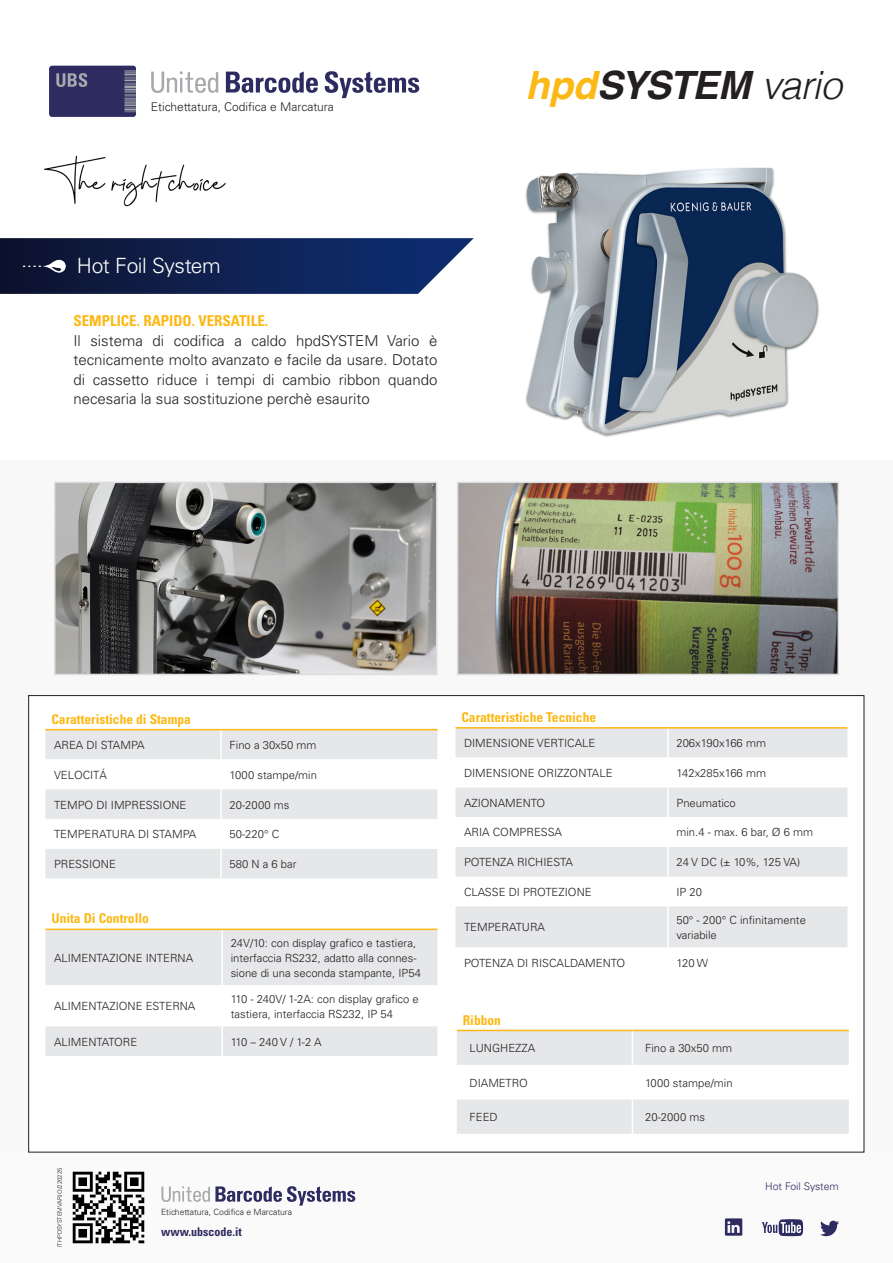
<style>
.page{position:relative;width:893px;height:1263px;background:#fff}
.page>*{position:absolute;margin:0;border:0;box-sizing:border-box;transform-origin:0 0}
.t1{font:italic 700 39px "Helvetica";letter-spacing:-.02em;color:#231f20}
.t2{font:300 21px "Univers";letter-spacing:-.02em;color:#fff}
.text{font:300 15px/19.5px "Univers";color:#231f20;text-align:justify}
.text-2{font:700 condensed 15px "Univers";color:#fcb814}
.t3{font:700 condensed 13.5px "Univers";color:#fcb814}
.t4{font:300 12px "Univers";color:#231f20}
.t5{font:700 condensed 12px "Univers";color:#2d2b60}
.t6{font:300 11.25px/15px "Univers";color:#231f20}
.t7{font:300 11.25px "Univers";letter-spacing:-.025em;color:#231f20}
.t8{font:300 10.5px "Univers";color:#2d2b60}
.t9{font:300 8.55px "Univers";color:#231f20}
.t10{font:300 6px "Univers";color:#231f20}
.s1{color:#fcb814}
.s2{font-weight:300}
</style>
<div class="page">
<div style="left:0;top:460px;width:893px;height:695px;background:#f8f8f8"></div>
<img style="left:44px;top:155px;width:182px;height:52px">
<svg style="left:325px;top:71px;width:94px;height:27px"></svg>
<svg style="left:226px;top:72px;width:92px;height:21px"></svg>
<svg style="left:151px;top:71px;width:67px;height:22px"></svg>
<svg style="left:49px;top:66px;width:87px;height:51px;background:#3c3a69"></svg>
<svg style="left:0;top:238px;width:474px;height:56px;background:#1e2f5d"></svg>
<img style="left:17px;top:252px;width:53px;height:28px">
<div style="left:0;top:1152px;width:893px;height:111px;background:#fafafa"></div>
<svg style="left:725px;top:1218px;width:17px;height:18px"></svg>
<svg style="left:762px;top:1219px;width:41px;height:17px"></svg>
<svg style="left:820px;top:1221px;width:19px;height:15px"></svg>
<svg style="left:161px;top:1186px;width:194px;height:20px"></svg>
<img style="left:72px;top:1171px;width:73px;height:73px">
<img style="left:525px;top:167px;width:294px;height:271px">
<div style="left:29px;top:695px;width:835px;height:457px;background:#fff"></div>
<div style="left:45px;top:730px;width:392px;height:148px;background:#e6e7e9"></div>
<svg style="left:45px;top:759px;width:392px;height:90px"></svg>
<hr style="left:220px;top:730px;width:2px;height:29px;background:#fff">
<hr style="left:220px;top:759px;width:2px;height:30px;background:#fff">
<hr style="left:220px;top:789px;width:2px;height:30px;background:#fff">
<hr style="left:220px;top:819px;width:2px;height:30px;background:#fff">
<hr style="left:220px;top:849px;width:2px;height:29px;background:#fff">
<hr style="left:45px;top:729px;width:176px;height:1px;background:#fcb814">
<hr style="left:221px;top:729px;width:216px;height:1px;background:#fcb814">
<svg style="left:457px;top:1031px;width:392px;height:103px"></svg>
<hr style="left:632px;top:1031px;width:1px;height:34px;background:#fff">
<hr style="left:632px;top:1065px;width:1px;height:34px;background:#fff">
<hr style="left:632px;top:1099px;width:1px;height:35px;background:#fff">
<hr style="left:457px;top:1030px;width:175px;height:1px;background:#fcb814">
<hr style="left:632px;top:1030px;width:217px;height:1px;background:#fcb814">
<svg style="left:455px;top:729px;width:392px;height:218px;fill:#e6e7e9"></svg>
<svg style="left:455px;top:758px;width:392px;height:89px"></svg>
<hr style="left:667px;top:729px;width:2px;height:29px;background:#fff">
<hr style="left:667px;top:758px;width:2px;height:29px;background:#fff">
<hr style="left:667px;top:787px;width:2px;height:30px;background:#fff">
<hr style="left:667px;top:817px;width:2px;height:30px;background:#fff">
<hr style="left:667px;top:847px;width:2px;height:30px;background:#fff">
<hr style="left:667px;top:877px;width:2px;height:29px;background:#fff">
<hr style="left:667px;top:906px;width:2px;height:41px;background:#fff">
<hr style="left:455px;top:727px;width:213px;height:2px;background:#fcb814">
<hr style="left:668px;top:727px;width:179px;height:2px;background:#fcb814">
<div style="left:45px;top:930px;width:392px;height:126px;background:#e6e7e9"></div>
<svg style="left:45px;top:985px;width:392px;height:41px"></svg>
<hr style="left:221px;top:930px;width:2px;height:55px;background:#fff">
<hr style="left:221px;top:985px;width:2px;height:41px;background:#fff">
<hr style="left:221px;top:1026px;width:2px;height:30px;background:#fff">
<hr style="left:45px;top:928px;width:177px;height:2px;background:#fcb814">
<hr style="left:222px;top:928px;width:215px;height:2px;background:#fcb814">
<img style="left:57px;top:485px;width:377px;height:187px">
<div style="left:54px;top:482px;width:383px;height:193px;border:2px solid #dcdddf"></div>
<img style="left:460px;top:485px;width:376px;height:187px">
<div style="left:457px;top:482px;width:382px;height:193px;border:2px solid #dcdddf"></div>
<p class="t4" style="left:151px;top:100px;width:184px">Etichettatura, Codifica e Marcatura</p>
<p class="t2" style="left:77px;top:252px;width:145px">Hot Foil System</p>
<p class="text-2" style="left:73px;top:312px;width:196px">SEMPLICE. RAPIDO. VERSATILE.</p>
<p class="text" style="left:73px;top:331px;width:366px">Il sistema di codifica a caldo hpdSYSTEM Vario è tecnicamente molto avanzato e facile da usare. Dotato di cassetto riduce i tempi di cambio ribbon quando necesaria la sua sostituzione perchè esaurito</p>
<p class="t1" style="left:525px;top:54px;width:318px"><span class="s1">hpd</span>SYSTEM <span class="s2">vario</span></p>
<p class="t3" style="left:51px;top:711px;width:141px">Caratteristiche di Stampa</p>
<p class="t6" style="left:54px;top:737px;width:92px">AREA DI STAMPA</p>
<p class="t6" style="left:230px;top:737px;width:88px">Fino a 30x50 mm</p>
<p class="t6" style="left:54px;top:767px;width:54px">VELOCITÁ</p>
<p class="t6" style="left:230px;top:767px;width:89px">1000 stampe/min</p>
<p class="t6" style="left:54px;top:797px;width:134px">TEMPO DI IMPRESSIONE</p>
<p class="t6" style="left:230px;top:797px;width:61px">20-2000 ms</p>
<p class="t6" style="left:54px;top:827px;width:144px">TEMPERATURA DI STAMPA</p>
<p class="t6" style="left:230px;top:827px;width:51px">50-220° C</p>
<p class="t6" style="left:54px;top:856px;width:63px">PRESSIONE</p>
<p class="t6" style="left:230px;top:856px;width:68px">580 N a 6 bar</p>
<p class="t3" style="left:51px;top:910px;width:99px">Unita Di Controllo</p>
<p class="t6" style="left:54px;top:950px;width:141px">ALIMENTAZIONE INTERNA</p>
<p class="t6" style="left:231px;top:935px;width:192px">24V/10: con display grafico e tastiera, interfaccia RS232, adatto alla connes&shy;sione di una seconda stampante, IP54</p>
<p class="t6" style="left:54px;top:999px;width:143px">ALIMENTAZIONE ESTERNA</p>
<p class="t6" style="left:231px;top:991px;width:190px">110 - 240V/ 1-2A: con display grafico e tastiera, interfaccia RS232, IP 54</p>
<p class="t6" style="left:54px;top:1034px;width:85px">ALIMENTATORE</p>
<p class="t6" style="left:231px;top:1034px;width:92px">110 – 240 V / 1-2 A</p>
<p class="t10" style="left:56px;top:1247px;width:81px;rotate:-90deg">ITHPDSYSTEMVARIO/220225</p>
<p class="t9" style="left:161px;top:1206px;width:132px">Etichettatura, Codifica e Marcatura</p>
<p class="t5" style="left:161px;top:1224px;width:82px">www.ubscode.it</p>
<p class="t3" style="left:461px;top:709px;width:136px">Caratteristiche Tecniche</p>
<p class="t6" style="left:464px;top:736px;width:133px">DIMENSIONE VERTICALE</p>
<p class="t6" style="left:676px;top:736px;width:91px">206x190x166 mm</p>
<p class="t6" style="left:464px;top:765px;width:150px">DIMENSIONE ORIZZONTALE</p>
<p class="t6" style="left:676px;top:765px;width:91px">142x285x166 mm</p>
<p class="t6" style="left:464px;top:795px;width:83px">AZIONAMENTO</p>
<p class="t6" style="left:676px;top:795px;width:61px">Pneumatico</p>
<p class="t6" style="left:464px;top:825px;width:99px">ARIA COMPRESSA</p>
<p class="t6" style="left:676px;top:825px;width:138px">min.4 - max. 6 bar, Ø 6 mm</p>
<p class="t6" style="left:464px;top:855px;width:110px">POTENZA RICHIESTA</p>
<p class="t7" style="left:676px;top:855px;width:125px">24 V DC (± 10%, 125 VA)</p>
<p class="t6" style="left:464px;top:884px;width:129px">CLASSE DI PROTEZIONE</p>
<p class="t6" style="left:676px;top:884px;width:27px">IP 20</p>
<p class="t6" style="left:464px;top:920px;width:83px">TEMPERATURA</p>
<p class="t6" style="left:676px;top:912px;width:131px">50° - 200° C infinitamente variabile</p>
<p class="t6" style="left:464px;top:955px;width:163px">POTENZA DI RISCALDAMENTO</p>
<p class="t6" style="left:676px;top:955px;width:33px">120 W</p>
<p class="t3" style="left:463px;top:1011px;width:40px">Ribbon</p>
<p class="t6" style="left:470px;top:1041px;width:67px">LUNGHEZZA</p>
<p class="t6" style="left:645px;top:1041px;width:88px">Fino a 30x50 mm</p>
<p class="t6" style="left:470px;top:1075px;width:60px">DIAMETRO</p>
<p class="t6" style="left:645px;top:1075px;width:89px">1000 stampe/min</p>
<p class="t6" style="left:470px;top:1109px;width:30px">FEED</p>
<p class="t6" style="left:645px;top:1109px;width:61px">20-2000 ms</p>
<p class="t8" style="left:765px;top:1180px;width:75px">Hot Foil System</p>
</div>
